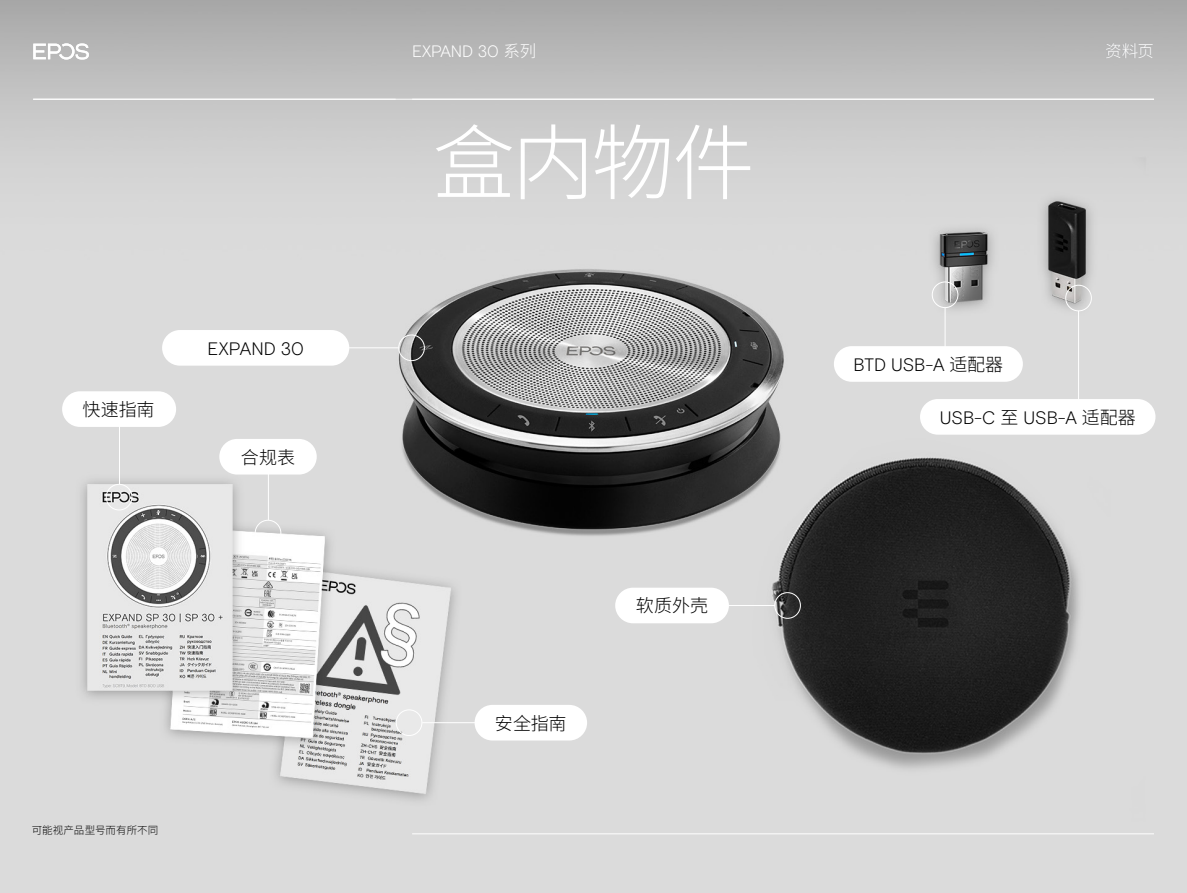
<style>
.page{position:relative;width:1187px;height:893px;background:#fff}
.page>*{position:absolute;margin:0;border:0;box-sizing:border-box;transform-origin:0 0}
.EPOS_headline_32_regular{font:300 82.5px "Noto Sans CJ Ksc";color:#fff}
.t1{font:300 18px "EPOS Basis";color:#000}
.t2{font:300 18px "Noto Sans CJ Ksc";color:#000}
.t3{font:300 16.5px "EPOS Basis";letter-spacing:-.005em;color:#fff}
.t4{font:300 16.5px "Noto Sans CJ Ksc";color:#fff}
.t5{font:300 10.5px "Noto Sans CJ Ksc";color:#000}
.s1{font-family:"Noto Sans CJ Ksc"}
</style>
<div class="page">
<img style="left:0;top:0;width:1186px;height:893px">
<hr style="left:412px;top:834px;width:741px;height:1px;background:#fff">
<hr style="left:33px;top:99px;width:1120px;height:1px;background:#fff">
<svg style="left:33px;top:43px;width:56px;height:17px"></svg>
<div style="left:396px;top:710px;width:26px;height:26px;border:1px solid #fff;border-radius:50%"></div>
<hr style="left:422px;top:722px;width:77px;height:1px;background:#fff">
<div style="left:474px;top:705px;width:113px;height:35px;background:#fff;border-radius:18px"></div>
<div style="left:1065px;top:285px;width:26px;height:26px;border:1px solid #fff;border-radius:50%"></div>
<hr style="left:1078px;top:311px;width:1px;height:98px;background:#fff">
<div style="left:919px;top:399px;width:236px;height:36px;background:#fff;border-radius:18px"></div>
<div style="left:931px;top:282px;width:27px;height:26px;border:1px solid #fff;border-radius:50%"></div>
<hr style="left:944px;top:307px;width:1px;height:65px;background:#fff">
<div style="left:833px;top:346px;width:189px;height:36px;background:#fff;border-radius:18px"></div>
<div style="left:398px;top:335px;width:26px;height:26px;border:1px solid #fff;border-radius:50%"></div>
<hr style="left:346px;top:347px;width:52px;height:1px;background:#fff">
<div style="left:162px;top:330px;width:187px;height:36px;background:#fff;border-radius:18px"></div>
<div style="left:774px;top:592px;width:26px;height:27px;border:1px solid #fff;border-radius:50%"></div>
<hr style="left:710px;top:605px;width:64px;height:1px;background:#fff">
<div style="left:615px;top:588px;width:114px;height:35px;background:#fff;border-radius:18px"></div>
<div style="left:106px;top:484px;width:26px;height:26px;border:1px solid #fff;border-radius:50%"></div>
<hr style="left:119px;top:419px;width:1px;height:65px;background:#fff">
<div style="left:62px;top:391px;width:114px;height:36px;background:#fff;border-radius:18px"></div>
<div style="left:255px;top:520px;width:26px;height:26px;border:1px solid #fff;border-radius:50%"></div>
<hr style="left:268px;top:467px;width:1px;height:53px;background:#fff">
<div style="left:219px;top:439px;width:98px;height:36px;background:#fff;border-radius:18px"></div>
<p class="t2" style="left:82px;top:400px;width:73px">快速指南</p>
<p class="t1" style="left:207px;top:338px;width:98px">EXPAND 30</p>
<p class="t2" style="left:241px;top:447px;width:56px">合规表</p>
<p class="t5" style="left:32px;top:825px;width:128px">可能视产品型号而有所不同</p>
<p class="t3" style="left:412px;top:41px;width:126px">EXPAND 30 <span class="s1">系列</span></p>
<p class="t4" style="left:1104px;top:41px;width:50px">资料页</p>
<p class="EPOS_headline_32_regular" style="left:432px;top:116px;width:324px">盒内物件</p>
<p class="t2" style="left:495px;top:713px;width:73px">安全指南</p>
<p class="t2" style="left:636px;top:596px;width:74px">软质外壳</p>
<p class="t1" style="left:853px;top:354px;width:151px">BTD USB-A <span class="s1">适配器</span></p>
<p class="t1" style="left:939px;top:407px;width:197px">USB-C <span class="s1">至</span> USB-A <span class="s1">适配器</span></p>
</div>
